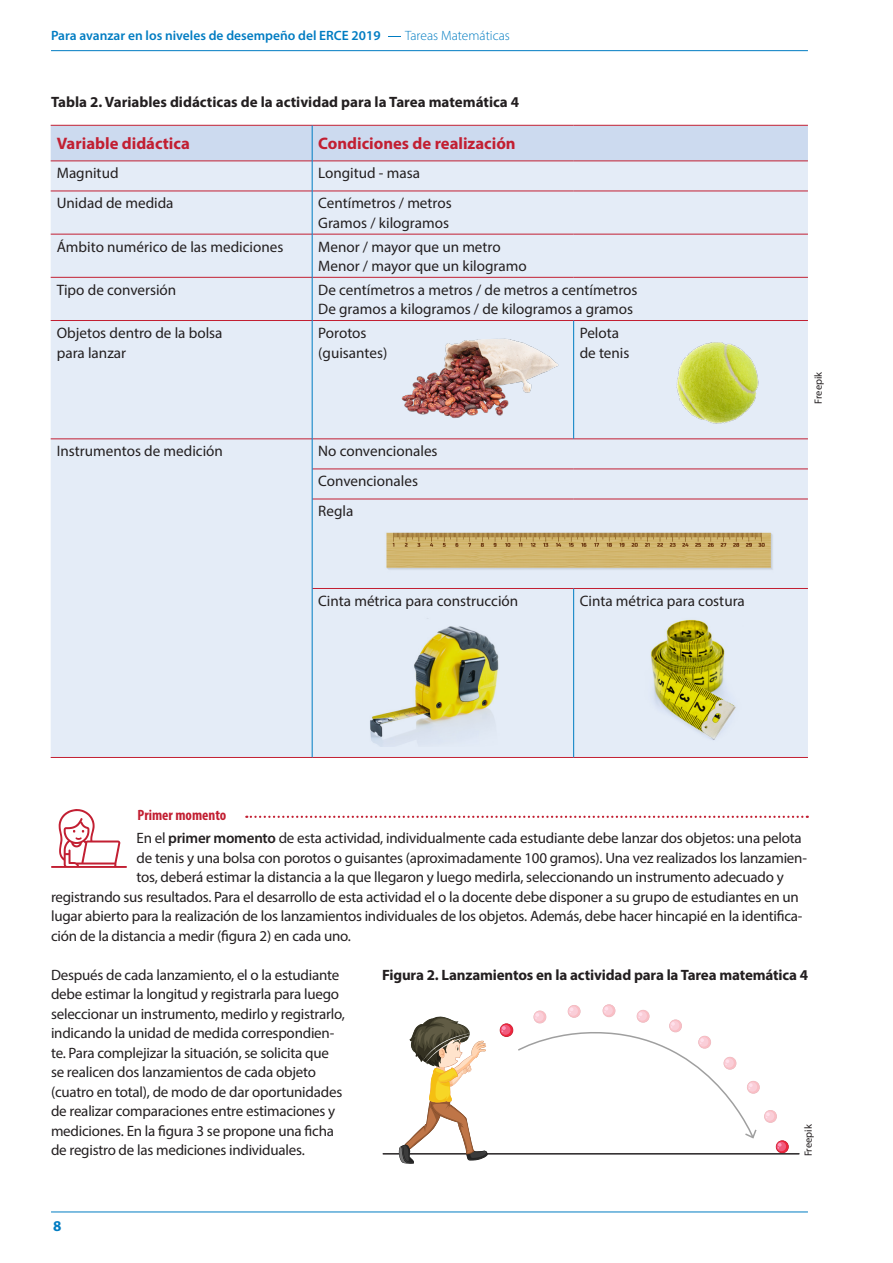
<style>
.page{position:relative;width:893px;height:1263px;background:#fff}
.page>*{position:absolute;margin:0;border:0;box-sizing:border-box;transform-origin:0 0}
.t1{font:700 16.65px "Myriad Pro";color:#c21f32}
.t2{font:15.15px "Myriad Pro";color:#231f20}
.t3{font:15px/19.5px "Myriad Pro";letter-spacing:-.015em;color:#231f20}
.t4{font:700 15px "Myriad Pro";letter-spacing:-.01em;color:#231f20}
.t5{font:700 condensed 15px "Myriad Pro";color:#c21f32}
.t6{font:700 15px "Myriad Pro";color:#007cc2}
.t7{font:600 13.5px "Myriad Pro";color:#007cc2}
.source{font:10.5px "Myriad Pro";color:#231f20}
.s1{font-weight:300}
.s2{font-weight:600}
</style>
<div class="page">
<div style="left:568px;top:1005px;width:13px;height:13px;background:#f7e7e9;border-radius:50%"></div>
<div style="left:568px;top:1005px;width:12px;height:12px;background:#f7bec5;border-radius:50%"></div>
<div style="left:568px;top:1006px;width:10px;height:10px;background:#f9c6ce;border-radius:50%"></div>
<div style="left:603px;top:1004px;width:12px;height:13px;background:#f9c1c9;border-radius:50%"></div>
<div style="left:603px;top:1006px;width:10px;height:9px;background:#faced8;border-radius:50%"></div>
<div style="left:747px;top:1081px;width:12px;height:12px;background:#f9bec5;border-radius:50%"></div>
<svg style="left:764px;top:1110px;width:13px;height:13px"></svg>
<svg style="left:764px;top:1110px;width:13px;height:12px"></svg>
<svg style="left:765px;top:1111px;width:9px;height:10px"></svg>
<svg style="left:776px;top:1140px;width:13px;height:13px"></svg>
<svg style="left:776px;top:1140px;width:12px;height:13px"></svg>
<div style="left:777px;top:1142px;width:9px;height:9px;background:#f05c7d;border-radius:50%"></div>
<svg style="left:778px;top:1143px;width:4px;height:6px"></svg>
<hr style="left:383px;top:1153px;width:416px;height:1px;background:#231f20">
<hr style="left:383px;top:1154px;width:416px;height:1px;background:#231f20">
<svg style="left:246px;top:816px;width:562px;height:2px"></svg>
<svg style="left:51px;top:809px;width:76px;height:59px"></svg>
<svg style="left:518px;top:1007px;width:240px;height:132px"></svg>
<svg style="left:500px;top:1023px;width:13px;height:14px"></svg>
<svg style="left:500px;top:1024px;width:13px;height:12px"></svg>
<div style="left:501px;top:1025px;width:9px;height:10px;background:#f05c7d;border-radius:50%"></div>
<svg style="left:502px;top:1026px;width:4px;height:6px"></svg>
<svg style="left:399px;top:1016px;width:89px;height:148px"></svg>
<div style="left:51px;top:126px;width:757px;height:35px;background:#ccdaef"></div>
<div style="left:51px;top:162px;width:757px;height:595px;background:#e4ecf7"></div>
<hr style="left:51px;top:125px;width:261px;height:1px;background:#c21f32">
<hr style="left:312px;top:125px;width:262px;height:1px;background:#c21f32">
<hr style="left:574px;top:125px;width:234px;height:1px;background:#c21f32">
<hr style="left:51px;top:161px;width:261px;height:1px;background:#c21f32">
<hr style="left:312px;top:161px;width:262px;height:1px;background:#c21f32">
<hr style="left:574px;top:161px;width:234px;height:1px;background:#c21f32">
<hr style="left:51px;top:191px;width:261px;height:1px;background:#c21f32">
<hr style="left:312px;top:191px;width:262px;height:1px;background:#c21f32">
<hr style="left:574px;top:191px;width:234px;height:1px;background:#c21f32">
<hr style="left:51px;top:234px;width:261px;height:1px;background:#c21f32">
<hr style="left:312px;top:234px;width:262px;height:1px;background:#c21f32">
<hr style="left:574px;top:234px;width:234px;height:1px;background:#c21f32">
<hr style="left:51px;top:277px;width:261px;height:1px;background:#c21f32">
<hr style="left:312px;top:277px;width:262px;height:1px;background:#c21f32">
<hr style="left:574px;top:277px;width:234px;height:1px;background:#c21f32">
<hr style="left:51px;top:320px;width:261px;height:1px;background:#c21f32">
<hr style="left:312px;top:320px;width:262px;height:1px;background:#c21f32">
<hr style="left:574px;top:320px;width:234px;height:1px;background:#c21f32">
<hr style="left:51px;top:439px;width:261px;height:1px;background:#c21f32">
<hr style="left:312px;top:439px;width:262px;height:1px;background:#c21f32">
<hr style="left:574px;top:439px;width:234px;height:1px;background:#c21f32">
<hr style="left:312px;top:469px;width:262px;height:1px;background:#c21f32">
<hr style="left:574px;top:469px;width:234px;height:1px;background:#c21f32">
<hr style="left:51px;top:757px;width:261px;height:1px;background:#c21f32">
<hr style="left:312px;top:499px;width:262px;height:1px;background:#c21f32">
<hr style="left:574px;top:499px;width:234px;height:1px;background:#c21f32">
<hr style="left:312px;top:588px;width:262px;height:1px;background:#c21f32">
<hr style="left:574px;top:588px;width:234px;height:1px;background:#c21f32">
<hr style="left:312px;top:757px;width:262px;height:1px;background:#c21f32">
<hr style="left:574px;top:757px;width:234px;height:1px;background:#c21f32">
<hr style="left:312px;top:125px;width:1px;height:36px;background:#007cc2">
<hr style="left:312px;top:161px;width:1px;height:30px;background:#007cc2">
<hr style="left:312px;top:191px;width:1px;height:43px;background:#007cc2">
<hr style="left:312px;top:234px;width:1px;height:43px;background:#007cc2">
<hr style="left:312px;top:277px;width:1px;height:43px;background:#007cc2">
<hr style="left:312px;top:320px;width:1px;height:119px;background:#007cc2">
<hr style="left:573px;top:321px;width:1px;height:118px;background:#007cc2">
<hr style="left:312px;top:439px;width:1px;height:30px;background:#007cc2">
<hr style="left:312px;top:469px;width:1px;height:30px;background:#007cc2">
<hr style="left:312px;top:499px;width:1px;height:89px;background:#007cc2">
<hr style="left:312px;top:588px;width:1px;height:169px;background:#007cc2">
<hr style="left:573px;top:589px;width:1px;height:168px;background:#007cc2">
<img style="left:669px;top:334px;width:98px;height:98px">
<img style="left:399px;top:336px;width:163px;height:89px">
<img style="left:378px;top:525px;width:404px;height:54px">
<img style="left:360px;top:612px;width:173px;height:135px">
<img style="left:641px;top:611px;width:102px;height:137px">
<hr style="left:51px;top:1211px;width:757px;height:1px;background:#007cc2">
<hr style="left:51px;top:50px;width:757px;height:1px;background:#007cc2">
<p class="t7" style="left:51px;top:27px;width:460px">Para avanzar en los niveles de desempeño del ERCE 2019 <span class="s1">-Tareas Matemáticas</span></p>
<p class="t4" style="left:51px;top:92px;width:470px">Tabla 2. Variables didácticas de la actividad para la Tarea matemática 4</p>
<p class="t1" style="left:57px;top:133px;width:135px">Variable didáctica</p>
<p class="t1" style="left:318px;top:133px;width:199px">Condiciones de realización</p>
<p class="t2" style="left:57px;top:164px;width:63px">Magnitud</p>
<p class="t2" style="left:318px;top:164px;width:103px">Longitud - masa</p>
<p class="t2" style="left:57px;top:194px;width:118px">Unidad de medida</p>
<p class="t2" style="left:318px;top:194px;width:135px">Centímetros / metros</p>
<p class="t2" style="left:318px;top:214px;width:132px">Gramos / kilogramos</p>
<p class="t2" style="left:57px;top:237px;width:228px">Ámbito numérico de las mediciones</p>
<p class="t2" style="left:318px;top:237px;width:184px">Menor / mayor que un metro</p>
<p class="t2" style="left:318px;top:257px;width:210px">Menor / mayor que un kilogramo</p>
<p class="t2" style="left:57px;top:280px;width:121px">Tipo de conversión</p>
<p class="t2" style="left:318px;top:280px;width:321px">De centímetros a metros / de metros a centímetros</p>
<p class="t2" style="left:318px;top:300px;width:317px">De gramos a kilogramos / de kilogramos a gramos</p>
<p class="t2" style="left:57px;top:323px;width:167px">Objetos dentro de la bolsa</p>
<p class="t2" style="left:57px;top:343px;width:71px">para lanzar</p>
<p class="t2" style="left:580px;top:323px;width:41px">Pelota</p>
<p class="t2" style="left:580px;top:343px;width:51px">de tenis</p>
<p class="t2" style="left:318px;top:323px;width:50px">Porotos</p>
<p class="t2" style="left:318px;top:343px;width:71px">(guisantes)</p>
<p class="t2" style="left:57px;top:442px;width:168px">Instrumentos de medición</p>
<p class="t2" style="left:318px;top:442px;width:121px">No convencionales</p>
<p class="t2" style="left:318px;top:472px;width:101px">Convencionales</p>
<p class="t2" style="left:318px;top:502px;width:37px">Regla</p>
<p class="t2" style="left:318px;top:591px;width:202px">Cinta métrica para construcción</p>
<p class="t2" style="left:580px;top:591px;width:167px">Cinta métrica para costura</p>
<p class="source" style="left:812px;top:404px;width:34px;rotate:-90deg">Freepik</p>
<p class="t5" style="left:137px;top:806px;width:90px">Primer momento</p>
<p class="t3" style="left:137px;top:828px;width:667px">En el <span class="s2">primer momento</span> de esta actividad, individualmente cada estudiante debe lanzar dos objetos: una pelota</p>
<p class="t3" style="left:137px;top:848px;width:672px">de tenis y una bolsa con porotos o guisantes (aproximadamente 100 gramos). Una vez realizados los lanzamien-</p>
<p class="t3" style="left:137px;top:867px;width:649px">tos, deberá estimar la distancia a la que llegaron y luego medirla, seleccionando un instrumento adecuado y</p>
<p class="t3" style="left:51px;top:887px;width:749px">registrando sus resultados. Para el desarrollo de esta actividad el o la docente debe disponer a su grupo de estudiantes en un</p>
<p class="t3" style="left:51px;top:906px;width:753px">lugar abierto para la realización de los lanzamientos individuales de los objetos. Además, debe hacer hincapié en la identifica-</p>
<p class="t3" style="left:51px;top:926px;width:301px">ción de la distancia a medir (figura 2) en cada uno.</p>
<p class="t3" style="left:51px;top:965px;width:295px">Después de cada lanzamiento, el o la estudiante debe estimar la longitud y registrarla para luego seleccionar un instrumento, medirlo y registrarlo, indicando la unidad de medida correspondien&shy;te. Para complejizar la situación, se solicita que se realicen dos lanzamientos de cada objeto (cuatro en total), de modo de dar oportunidades de realizar comparaciones entre estimaciones y mediciones. En la figura 3 se propone una ficha de registro de las mediciones individuales.</p>
<p class="t4" style="left:382px;top:965px;width:428px">Figura 2. Lanzamientos en la actividad para la Tarea matemática 4</p>
<p class="source" style="left:802px;top:1156px;width:34px;rotate:-90deg">Freepik</p>
<p class="t6" style="left:53px;top:1216px;width:10px">8</p>
</div>
